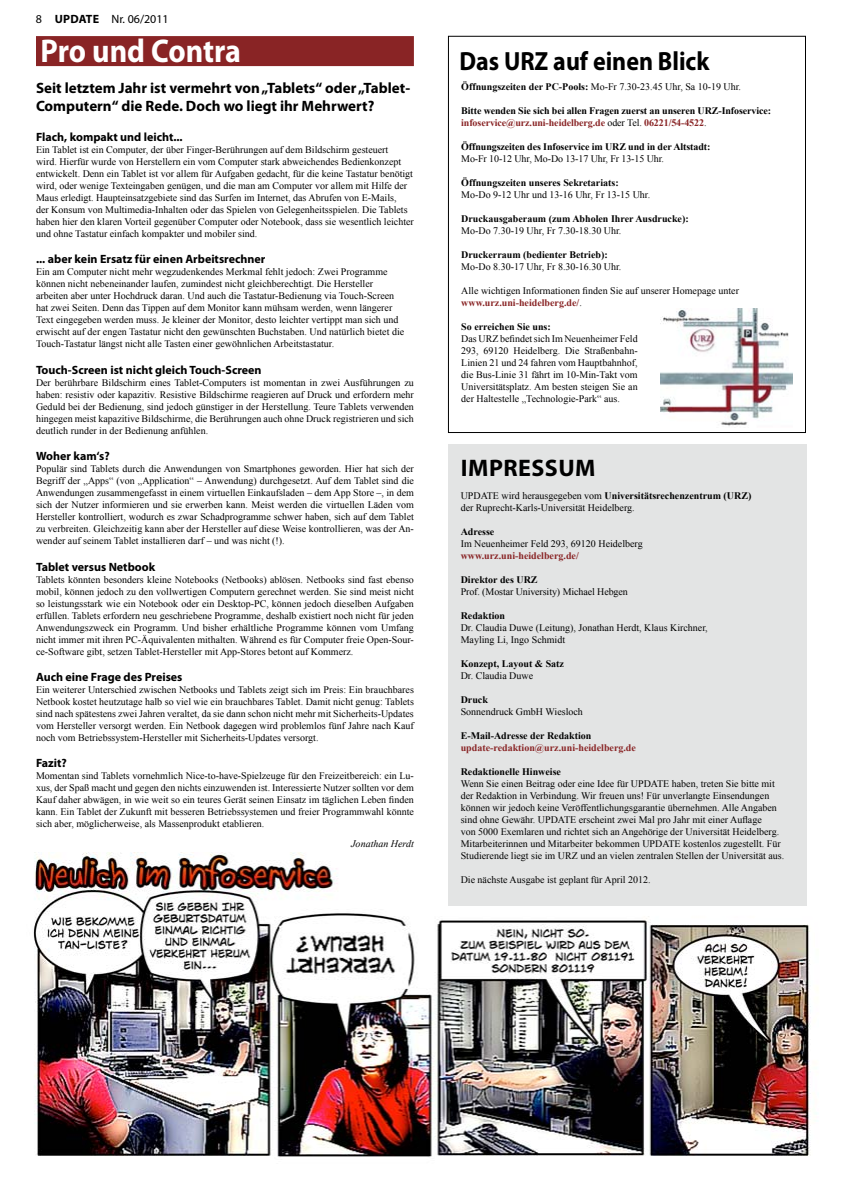
<style>
.page{position:relative;width:842px;height:1191px;background:#fff}
.page>*{position:absolute;margin:0;border:0;box-sizing:border-box;transform-origin:0 0}
.t1{font:700 33px "Myriad Pro";letter-spacing:-.005em;color:#fff;scale:.91 1}
.t2{font:700 26.4px "Myriad Pro";color:#000;scale:.91 1}
.t3{font:700 24px "Myriad Pro";color:#000}
.t4{font:700 15px/18px "Myriad Pro";color:#000}
.t5{font:700 12px "Myriad Pro";color:#000}
.t6{font:12px "Myriad Pro";color:#000}
.t7{font:10px/12px "Times New Roman";color:#000}
.t8{font:700 10px/12px "Times New Roman";color:#000}
.t9{font:700 10px "Times New Roman";color:#892425}
.t10{font:italic 10px "Times New Roman";color:#000}
.s1{font-weight:700}
.s2{color:#892425}
.s3{font-weight:400}
.s4{font-weight:700;color:#892425}
</style>
<div class="page">
<img style="left:33px;top:852px;width:778px;height:305px">
<div style="left:448px;top:36px;width:358px;height:397px;border:1px solid #000"></div>
<img style="left:660px;top:309px;width:132px;height:117px">
<div style="left:449px;top:444px;width:358px;height:462px;background:#e3e4e4"></div>
<div style="left:36px;top:36px;width:378px;height:30px;background:#892425"></div>
<p class="t6" style="left:36px;top:12px;width:134px">8 <span class="s1">UPDATE</span> Nr. 06/2011</p>
<h1 class="t1" style="left:40px;top:30px;width:222px">Pro und Contra</h1>
<h3 class="t4" style="left:36px;top:78px;width:376px">Seit letztem Jahr ist vermehrt von „Tablets“ oder „Tablet-<br>Computern“ die Rede. Doch wo liegt ihr Mehrwert?</h3>
<p class="t5" style="left:36px;top:129px;width:148px">Flach, kompakt und leicht...</p>
<p class="t7" style="left:36px;top:143px;width:379px">Ein Tablet ist ein Computer, der über Finger-Berührungen auf dem Bildschirm gesteuert<br>wird. Hierfür wurde von Herstellern ein vom Computer stark abweichendes Bedienkonzept entwickelt. Denn ein Tablet ist vor allem für Aufgaben gedacht, für die keine Tastatur benötigt wird, oder wenige Texteingaben genügen, und die man am Computer vor allem mit Hilfe der Maus erledigt. Haupteinsatzgebiete sind das Surfen im Internet, das Abrufen von E-Mails,<br>der Konsum von Multimedia-Inhalten oder das Spielen von Gelegenheitsspielen. Die Tablets haben hier den klaren Vorteil gegenüber Computer oder Notebook, dass sie wesentlich leichter und ohne Tastatur einfach kompakter und mobiler sind.</p>
<p class="t5" style="left:36px;top:251px;width:231px">... aber kein Ersatz für einen Arbeitsrechner</p>
<p class="t7" style="left:36px;top:266px;width:370px">Ein am Computer nicht mehr wegzudenkendes Merkmal fehlt jedoch: Zwei Programme können nicht nebeneinander laufen, zumindest nicht gleichberechtigt. Die Hersteller arbeiten aber unter Hochdruck daran. Und auch die Tastatur-Bedienung via Touch-Screen hat zwei Seiten. Denn das Tippen auf dem Monitor kann mühsam werden, wenn längerer Text eingegeben werden muss. Je kleiner der Monitor, desto leichter vertippt man sich und erwischt auf der engen Tastatur nicht den gewünschten Buchstaben. Und natürlich bietet die Touch-Tastatur längst nicht alle Tasten einer gewöhnlichen Arbeitstastatur.</p>
<p class="t5" style="left:36px;top:362px;width:227px">Touch-Screen ist nicht gleich Touch-Screen</p>
<p class="t7" style="left:36px;top:376px;width:379px;text-align:justify">Der berührbare Bildschirm eines Tablet-Computers ist momentan in zwei Ausführungen zu haben: resistiv oder kapazitiv. Resistive Bildschirme reagieren auf Druck und erfordern mehr Geduld bei der Bedienung, sind jedoch günstiger in der Herstellung. Teure Tablets verwenden hingegen meist kapazitive Bildschirme, die Berührungen auch ohne Druck registrieren und sich deutlich runder in der Bedienung anfühlen.</p>
<p class="t5" style="left:36px;top:448px;width:75px">Woher kam‘s?</p>
<p class="t7" style="left:36px;top:462px;width:379px;text-align:justify">Populär sind Tablets durch die Anwendungen von Smartphones geworden. Hier hat sich der Begriff der „Apps“ (von „Application“ – Anwendung) durchgesetzt. Auf dem Tablet sind die Anwendungen zusammengefasst in einem virtuellen Einkaufsladen – dem App Store –, in dem sich der Nutzer informieren und sie erwerben kann. Meist werden die virtuellen Läden vom Hersteller kontrolliert, wodurch es zwar Schadprogramme schwer haben, sich auf dem Tablet zu verbreiten. Gleichzeitig kann aber der Hersteller auf diese Weise kontrollieren, was der An&shy;wender auf seinem Tablet installieren darf – und was nicht (!).</p>
<p class="t5" style="left:36px;top:558px;width:121px">Tablet versus Netbook</p>
<p class="t7" style="left:36px;top:573px;width:379px;text-align:justify">Tablets könnten besonders kleine Notebooks (Netbooks) ablösen. Netbooks sind fast ebenso mobil, können jedoch zu den vollwertigen Computern gerechnet werden. Sie sind meist nicht so leistungsstark wie ein Notebook oder ein Desktop-PC, können jedoch dieselben Aufgaben erfüllen. Tablets erfordern neu geschriebene Programme, deshalb existiert noch nicht für jeden Anwendungszweck ein Programm. Und bisher erhältliche Programme können vom Umfang nicht immer mit ihren PC-Äquivalenten mithalten. Während es für Computer freie Open-Sour&shy;ce-Software gibt, setzen Tablet-Hersteller mit App-Stores betont auf Kommerz.</p>
<p class="t5" style="left:36px;top:669px;width:148px">Auch eine Frage des Preises</p>
<p class="t7" style="left:36px;top:683px;width:379px;text-align:justify">Ein weiterer Unterschied zwischen Netbooks und Tablets zeigt sich im Preis: Ein brauchbares Netbook kostet heutzutage halb so viel wie ein brauchbares Tablet. Damit nicht genug: Tablets sind nach spätestens zwei Jahren veraltet, da sie dann schon nicht mehr mit Sicherheits-Updates vom Hersteller versorgt werden. Ein Netbook dagegen wird problemlos fünf Jahre nach Kauf noch vom Betriebssystem-Hersteller mit Sicherheits-Updates versorgt.</p>
<p class="t5" style="left:36px;top:755px;width:32px">Fazit?</p>
<p class="t7" style="left:36px;top:770px;width:379px;text-align:justify">Momentan sind Tablets vornehmlich Nice-to-have-Spielzeuge für den Freizeitbereich: ein Lu&shy;xus, der Spaß macht und gegen den nichts einzuwenden ist. Interessierte Nutzer sollten vor dem Kauf daher abwägen, in wie weit so ein teures Gerät seinen Einsatz im täglichen Leben finden kann. Ein Tablet der Zukunft mit besseren Betriebssystemen und freier Programmwahl könnte sich aber, möglicherweise, als Massenprodukt etablieren.</p>
<p class="t10" style="left:351px;top:836px;width:64px">Jonathan Herdt</p>
<h2 class="t2" style="left:459px;top:44px;width:276px">Das URZ auf einen Blick</h2>
<p class="t7" style="left:461px;top:81px;width:281px"><span class="s1">Öffnungszeiten der PC-Pools:</span> Mo-Fr 7.30-23.45 Uhr, Sa 10-19 Uhr.</p>
<p class="t8" style="left:461px;top:105px;width:311px">Bitte wenden Sie sich bei allen Fragen zuerst an unseren URZ-Infoservice: <span class="s2">infoservice@urz.uni-heidelberg.de</span> <span class="s3">oder Tel.</span> <span class="s2">06221/54-4522</span><span class="s3">.</span></p>
<p class="t8" style="left:461px;top:141px;width:251px">Öffnungszeiten des Infoservice im URZ und in der Altstadt:</p>
<p class="t7" style="left:461px;top:153px;width:204px">Mo-Fr 10-12 Uhr, Mo-Do 13-17 Uhr, Fr 13-15 Uhr.</p>
<p class="t8" style="left:461px;top:177px;width:159px">Öffnungszeiten unseres Sekretariats:</p>
<p class="t7" style="left:461px;top:189px;width:190px">Mo-Do 9-12 Uhr und 13-16 Uhr, Fr 13-15 Uhr.</p>
<p class="t8" style="left:461px;top:213px;width:229px">Druckausgaberaum (zum Abholen Ihrer Ausdrucke):</p>
<p class="t7" style="left:461px;top:225px;width:162px">Mo-Do 7.30-19 Uhr, Fr 7.30-18.30 Uhr.</p>
<p class="t8" style="left:461px;top:249px;width:148px">Druckerraum (bedienter Betrieb):</p>
<p class="t7" style="left:461px;top:261px;width:162px">Mo-Do 8.30-17 Uhr, Fr 8.30-16.30 Uhr.</p>
<p class="t7" style="left:461px;top:285px;width:279px">Alle wichtigen Informationen finden Sie auf unserer Homepage unter <span class="s4">www.urz.uni-heidelberg.de/</span>.</p>
<p class="t8" style="left:461px;top:321px;width:91px">So erreichen Sie uns:</p>
<p class="t7" style="left:461px;top:333px;width:178px;text-align:justify">Das URZ befindet sich Im Neuenheimer Feld 293, 69120 Heidelberg. Die Straßenbahn-Linien 21 und 24 fahren vom Hauptbahnhof, die Bus-Linie 31 fährt im 10-Min-Takt vom Universitätsplatz. Am besten steigen Sie an der Haltestelle „Technologie-Park“ aus.</p>
<h3 class="t3" style="left:461px;top:452px;width:24px">Impressum</h3>
<p class="t7" style="left:461px;top:489px;width:292px">UPDATE wird herausgegeben vom <span class="s1">Universitätsrechenzentrum (URZ) </span>der Ruprecht-Karls-Universität Heidelberg.</p>
<p class="t8" style="left:461px;top:525px;width:35px">Adresse</p>
<p class="t7" style="left:461px;top:537px;width:183px">Im Neuenheimer Feld 293, 69120 Heidelberg</p>
<p class="t9" style="left:461px;top:548px;width:120px">www.urz.uni-heidelberg.de/</p>
<p class="t8" style="left:461px;top:573px;width:78px">Direktor des URZ</p>
<p class="t7" style="left:461px;top:585px;width:169px">Prof. (Mostar University) Michael Hebgen</p>
<p class="t8" style="left:461px;top:609px;width:46px">Redaktion</p>
<p class="t7" style="left:461px;top:621px;width:249px">Dr. Claudia Duwe (Leitung), Jonathan Herdt, Klaus Kirchner,<br>Mayling Li, Ingo Schmidt</p>
<p class="t8" style="left:461px;top:657px;width:105px">Konzept, Layout &amp; Satz</p>
<p class="t7" style="left:461px;top:669px;width:74px">Dr. Claudia Duwe</p>
<p class="t8" style="left:461px;top:693px;width:29px">Druck</p>
<p class="t7" style="left:461px;top:705px;width:124px">Sonnendruck GmbH Wiesloch</p>
<p class="t8" style="left:461px;top:729px;width:132px">E-Mail-Adresse der Redaktion</p>
<p class="t9" style="left:461px;top:740px;width:177px">update-redaktion@urz.uni-heidelberg.de</p>
<p class="t8" style="left:461px;top:765px;width:102px">Redaktionelle Hinweise</p>
<p class="t7" style="left:461px;top:777px;width:325px">Wenn Sie einen Beitrag oder eine Idee für UPDATE haben, treten Sie bitte mit der Redaktion in Verbindung. Wir freuen uns! Für unverlangte Einsendungen können wir jedoch keine Veröffentlichungsgarantie übernehmen. Alle Angaben sind ohne Gewähr. UPDATE erscheint zwei Mal pro Jahr mit einer Auflage<br>von 5000 Exemlaren und richtet sich an Angehörige der Universität Heidelberg.<br>Mitarbeiterinnen und Mitarbeiter bekommen UPDATE kostenlos zugestellt. Für Studierende liegt sie im URZ und an vielen zentralen Stellen der Universität aus.</p>
<p class="t7" style="left:461px;top:873px;width:191px">Die nächste Ausgabe ist geplant für April 2012.</p>
</div>
